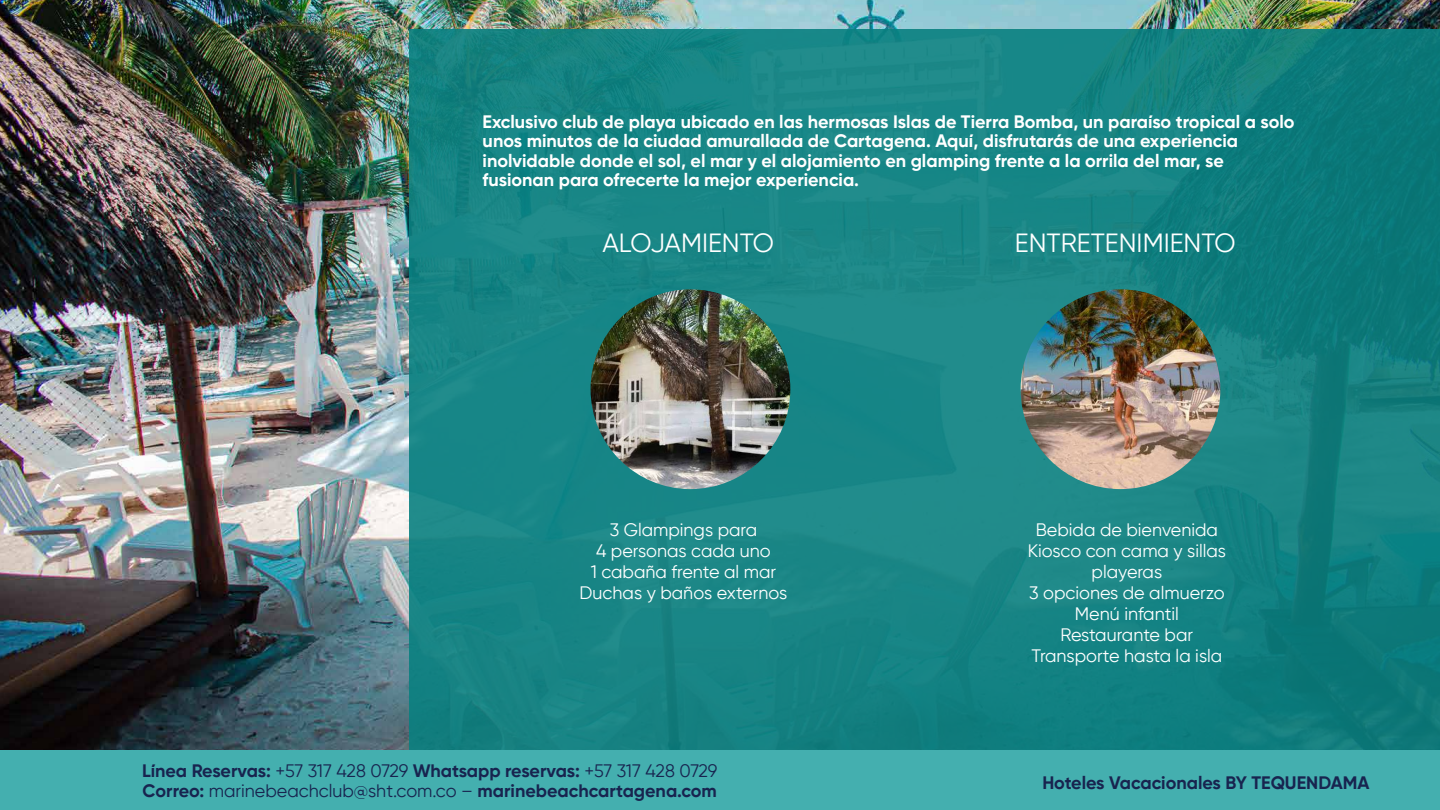
<style>
.page{position:relative;width:1440px;height:810px;background:#fff}
.page>*{position:absolute;margin:0;border:0;box-sizing:border-box;transform-origin:0 0}
.t1{font:26.25px "Gilroy";color:#fff}
.t2{font:700 18px/19.5px "Gilroy";color:#fff}
.t3{font:18px/21px "Gilroy";color:#fff;text-align:center}
.t4{font:700 18px/19.5px "Gilroy";color:#18244f}
.s1{font-weight:400}
</style>
<div class="page">
<img style="left:0;top:0;width:1440px;height:750px">
<div style="left:410px;top:29px;width:1030px;height:752px;background:linear-gradient(to right,#1b8888,#127f7f)"></div>
<img style="left:591px;top:289px;width:199px;height:200px;border-radius:100px">
<div style="left:0;top:750px;width:1440px;height:60px;background:#44afaf"></div>
<img style="left:1021px;top:289px;width:199px;height:200px;border-radius:100px">
<p class="t2" style="left:483px;top:112px;width:813px">Exclusivo club de playa ubicado en las hermosas Islas de Tierra Bomba, un paraíso tropical a solo unos minutos de la ciudad amurallada de Cartagena. Aquí, disfrutarás de una experiencia inolvidable donde el sol, el mar y el alojamiento en glamping frente a la orrila del mar, se fusionan para ofrecerte la mejor experiencia.</p>
<h1 class="t1" style="left:602px;top:227px;width:173px">ALOJAMIENTO</h1>
<p class="t3" style="left:580px;top:519px;width:209px">3 Glampings para<br>4 personas cada uno<br>1 cabaña frente al mar<br>Duchas y baños externos</p>
<p class="t4" style="left:142px;top:761px;width:577px">Línea Reservas: <span class="s1">+57 317 428 0729</span> Whatsapp reservas: <span class="s1">+57 317 428 0729<br></span>Correo: <span class="s1">marinebeachclub@sht.com.co –</span> marinebeachcartagena.com</p>
<h1 class="t1" style="left:1015px;top:227px;width:222px">ENTRETENIMIENTO</h1>
<p class="t3" style="left:1028px;top:519px;width:200px">Bebida de bienvenida<br>Kiosco con cama y sillas playeras<br>3 opciones de almuerzo<br>Menú infantil<br>Restaurante bar<br>Transporte hasta la isla</p>
<p class="t4" style="left:1042px;top:773px;width:329px">Hoteles Vacacionales BY TEQUENDAMA</p>
</div>
